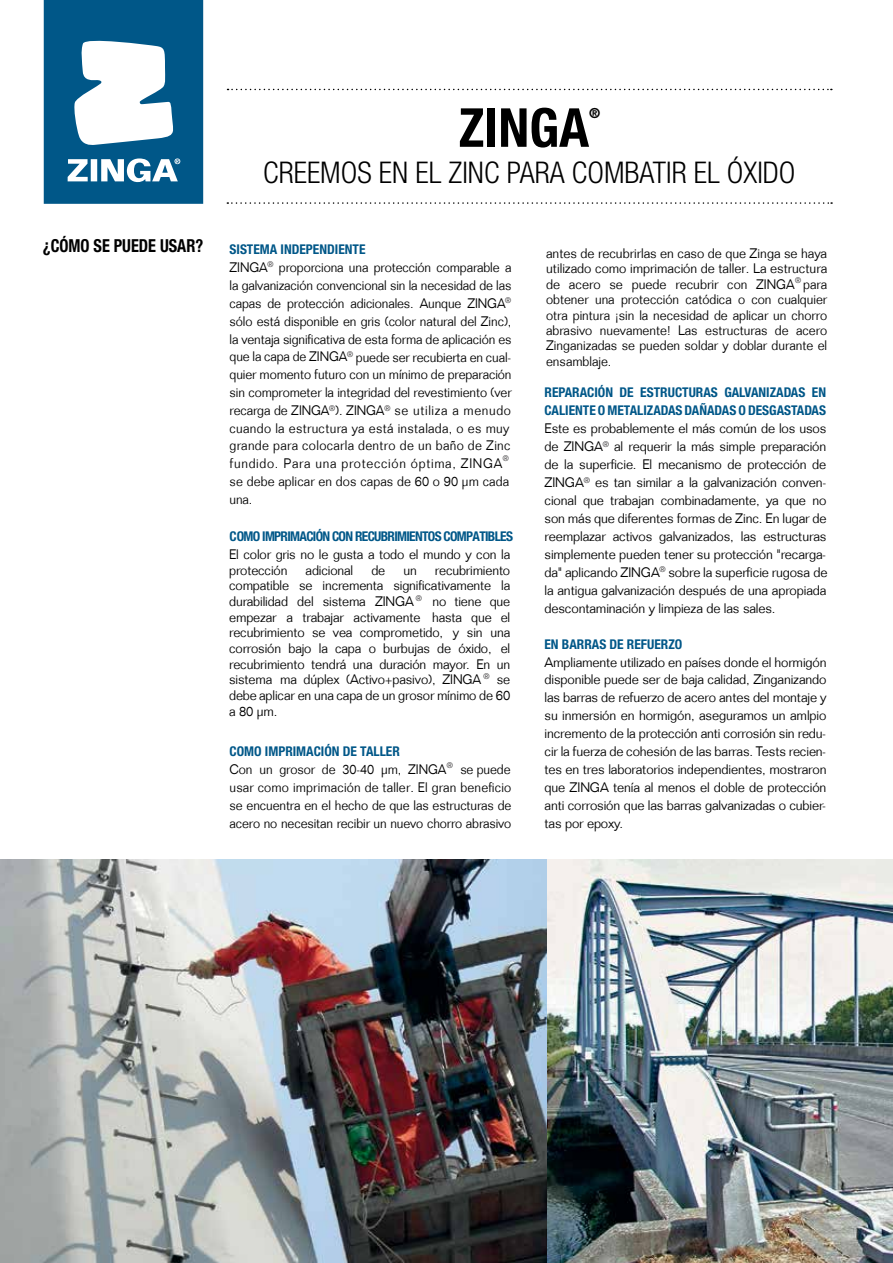
<style>
.page{position:relative;width:893px;height:1263px;background:#fff}
.page>*{position:absolute;margin:0;border:0;box-sizing:border-box;transform-origin:0 0}
.t1{font:700 condensed 53.85px "Helvetica Neue LT Std";color:#000}
.t2{font:300 condensed 29.85px "Helvetica Neue LT Std";color:#000}
.t3{font:700 condensed 18px "Helvetica Neue LT Std";color:#000;scale:.91 1}
.t4{font:700 condensed 13.95px "Helvetica Neue LT Std";color:#000}
.t5{font:300 13.5px/18px "Folio Std";letter-spacing:-.01em;color:#000;text-align:justify}
.t6{font:300 13.5px/18px "Folio Std";letter-spacing:-.01em;color:#000;text-align:justify;scale:.95 1}
.t7{font:700 condensed 13.5px/18px "Helvetica Neue LT Std";color:#005788}
.t8{font:300 13.5px/18px "Folio Std";letter-spacing:.025em;color:#000;scale:.95 1}
.t9{font:700 condensed 13.5px "Helvetica Neue LT Std";letter-spacing:-.05em;color:#005788}
.t10{font:300 7.8px "Folio Std";color:#201e20}
.t11{font:300 7.8px "Folio Std";color:#201e20;scale:.95 1}
</style>
<div class="page">
<svg style="left:44px;top:0;width:159px;height:204px"></svg>
<hr style="left:892px;top:859px;width:1px;height:404px;background:#005788">
<svg style="left:227px;top:202px;width:605px;height:2px"></svg>
<svg style="left:228px;top:89px;width:604px;height:1px"></svg>
<img style="left:0;top:859px;width:892px;height:404px">
<h1 class="t1" style="left:459px;top:95px;width:132px">ZINGA</h1>
<p class="t4" style="left:589px;top:104px;width:13px">®</p>
<h2 class="t2" style="left:263px;top:156px;width:534px">CREEMOS EN EL ZINC PARA COMBATIR EL ÓXIDO</h2>
<h3 class="t3" style="left:43px;top:235px;width:178px">¿CÓMO SE PUEDE USAR?</h3>
<p class="t7" style="left:230px;top:240px;width:137px">SISTEMA INDEPENDIENTE</p>
<p class="t6" style="left:230px;top:258px;width:298px">ZINGA<sup>®</sup> proporciona una protección comparable a la galvanización convencional sin la necesidad de las capas de protección adicionales. Aunque ZINGA<sup>® </sup>sólo está disponible en gris (color natural del Zinc), la ventaja significativa de esta forma de aplicación es que la capa de ZINGA<sup>®</sup> puede ser recubierta en cual&shy;quier momento futuro con un mínimo de preparación sin comprometer la integridad del revestimiento (ver recarga de ZINGA<sup>®</sup>). ZINGA<sup>®</sup> se utiliza a menudo cuando la estructura ya está instalada, o es muy</p>
<p class="t8" style="left:230px;top:436px;width:297px">grande para colocarla dentro de un baño de Zinc fundido. Para una protección óptima, ZINGA se debe aplicar en dos capas de 60 o 90 µm cada una.</p>
<p class="t11" style="left:503px;top:453px;width:8px">®</p>
<p class="t9" style="left:230px;top:528px;width:285px">COMO IMPRIMACIÓN CON RECUBRIMIENTOS COMPATIBLES</p>
<p class="t5" style="left:229px;top:546px;width:283px;line-height:15.6px">El color gris no le gusta a todo el mundo y con la protección</p>
<p class="t5" style="left:229px;top:562px;width:283px;line-height:15.6px;text-indent:206px">recubrimiento compatible se incrementa significativamente la durabilidad del sistema ZINGA</p>
<p class="t5" style="left:306px;top:561px;width:49px">adicional</p>
<p class="t5" style="left:371px;top:561px;width:15px">de</p>
<p class="t5" style="left:403px;top:561px;width:15px">un</p>
<p class="t10" style="left:416px;top:593px;width:8px">®</p>
<p class="t5" style="left:229px;top:593px;width:283px;line-height:15.6px;text-indent:203px">no tiene que empezar a trabajar activamente hasta que el recubrimiento se vea comprometido, y sin una corrosión bajo la capa o burbujas de óxido, el recubrimiento tendrá una duración mayor. En un sistema ma dúplex (Activo+pasivo), ZINGA se debe aplicar en una capa de un grosor mínimo de 60 a 80 µm.</p>
<p class="t10" style="left:484px;top:672px;width:8px">®</p>
<p class="t7" style="left:230px;top:742px;width:172px">COMO IMPRIMACIÓN DE TALLER</p>
<p class="t6" style="left:230px;top:760px;width:298px">Con un grosor de 30-40 µm, ZINGA se puede usar como imprimación de taller. El gran beneficio se encuentra en el hecho de que las estructuras de acero no necesitan recibir un nuevo chorro abrasivo</p>
<p class="t10" style="left:447px;top:760px;width:8px">®</p>
<p class="t5" style="left:546px;top:245px;width:283px;line-height:15.5px">antes de recubrirlas en caso de que Zinga se haya utilizado como imprimación de taller. La estructura de acero se puede recubrir con ZINGA para obtener una protección catódica o con cualquier otra pintura ¡sin la necesidad de aplicar un chorro abrasivo nuevamente! Las estructuras de acero Zinganizadas se pueden soldar y doblar durante el ensamblaje.</p>
<p class="t11" style="left:795px;top:275px;width:8px">®</p>
<p class="t7" style="left:544px;top:383px;width:283px">REPARACIÓN DE ESTRUCTURAS GALVANIZADAS EN<br>CALIENTE O METALIZADAS DAÑADAS O DESGASTADAS</p>
<p class="t5" style="left:544px;top:419px;width:285px">Este es probablemente el más común de los usos de ZINGA<sup>®</sup> al requerir la más simple preparación de la superficie. El mecanismo de protección de ZINGA<sup>®</sup> es tan similar a la galvanización conven&shy;cional que trabajan combinadamente, ya que no son más que diferentes formas de Zinc. En lugar de reemplazar activos galvanizados, las estructuras simplemente pueden tener su protección "recarga&shy;da" aplicando ZINGA<sup>®</sup> sobre la superficie rugosa de la antigua galvanización después de una apropiada descontaminación y limpieza de las sales.</p>
<p class="t7" style="left:544px;top:635px;width:139px">EN BARRAS DE REFUERZO</p>
<p class="t5" style="left:544px;top:653px;width:284px">Ampliamente utilizado en países donde el hormigón disponible puede ser de baja calidad, Zinganizando las barras de refuerzo de acero antes del montaje y su inmersión en hormigón, aseguramos un amlpio incremento de la protección anti corrosión sin redu&shy;cir la fuerza de cohesión de las barras. Tests recien&shy;tes en tres laboratorios independientes, mostraron que ZINGA tenía al menos el doble de protección anti corrosión que las barras galvanizadas o cubier&shy;tas por epoxy.</p>
</div>
